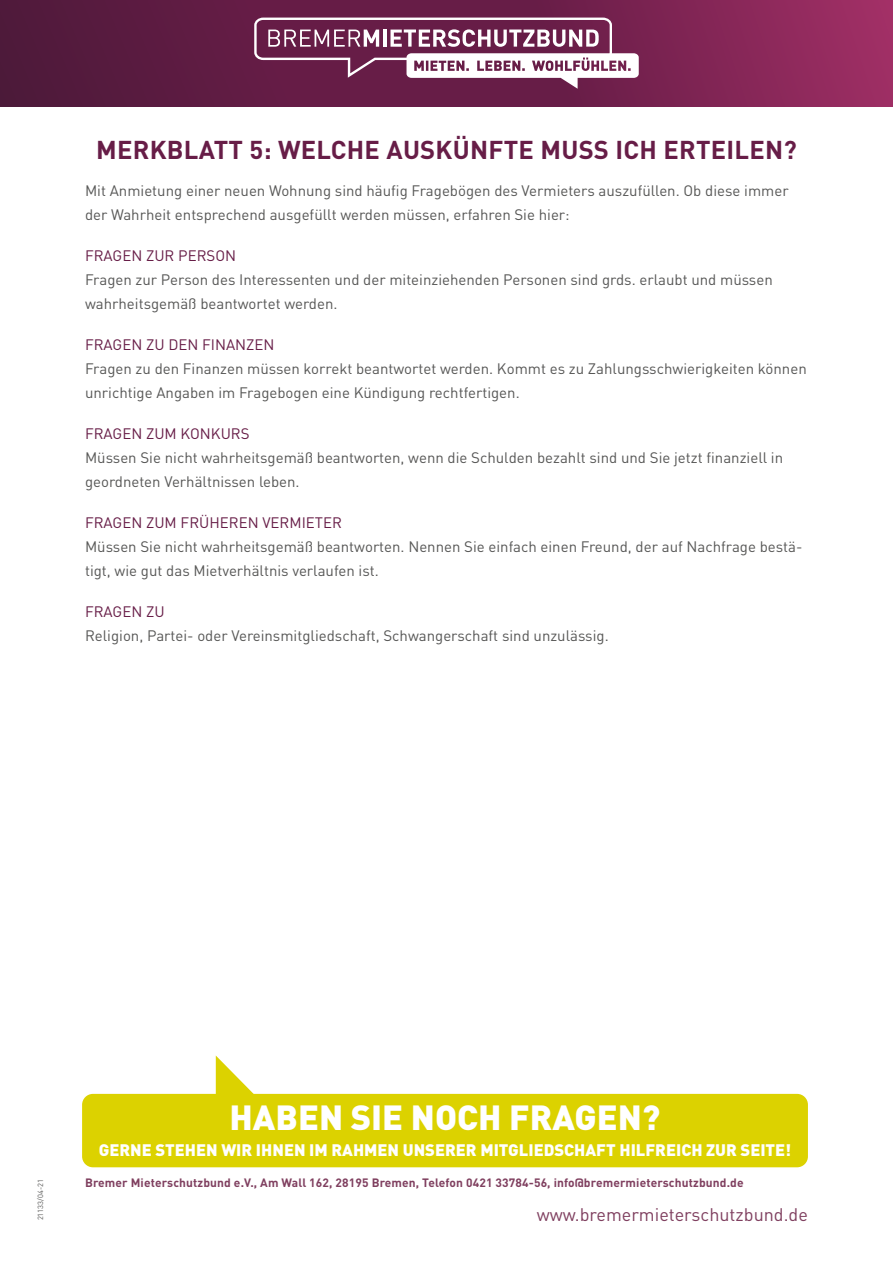
<style>
.page{position:relative;width:893px;height:1263px;background:#fff}
.page>*{position:absolute;margin:0;border:0;box-sizing:border-box;transform-origin:0 0}
.t1{font:900 34.5px "DIN";color:#fff}
.t2{font:700 25.5px "DIN";letter-spacing:.01em;color:#671d47}
.t3{font:18px "DIN";color:#7f3f5f}
.t4{font:900 16.5px "DIN";color:#fff}
.t5{font:15px/24px "DIN";color:#575756}
.t6{font:15px "DIN";color:#671d47}
.t7{font:700 12px "DIN";letter-spacing:.01em;color:#7f3f5f}
.t8{font:7.5px "DIN";color:#575756}
</style>
<div class="page">
<div style="left:0;top:0;width:893px;height:106px;background:#671d47"></div>
<div style="left:446px;top:0;width:447px;height:106px;background:linear-gradient(to right,#5d1a41,#9e2e64)"></div>
<div style="left:0;top:0;width:350px;height:106px;background:#5a1b40"></div>
<svg style="left:254px;top:18px;width:385px;height:71px"></svg>
<div style="left:82px;top:1094px;width:726px;height:73px;background:#dcd200;border-radius:11px"></div>
<svg style="left:216px;top:1056px;width:41px;height:38px"></svg>
<h2 class="t2" style="left:96px;top:134px;width:702px">MERKBLATT 5: WELCHE AUSKÜNFTE MUSS ICH ERTEILEN?</h2>
<p class="t5" style="left:85px;top:178px;width:705px">Mit Anmietung einer neuen Wohnung sind häufig Fragebögen des Vermieters auszufüllen. Ob diese immer der Wahrheit entsprechend ausgefüllt werden müssen, erfahren Sie hier:</p>
<p class="t6" style="left:85px;top:246px;width:153px">FRAGEN ZUR PERSON</p>
<p class="t5" style="left:85px;top:267px;width:689px">Fragen zur Person des Interessenten und der miteinziehenden Personen sind grds. erlaubt und müssen wahrheitsgemäß beantwortet werden.</p>
<p class="t6" style="left:85px;top:335px;width:191px">FRAGEN ZU DEN FINANZEN</p>
<p class="t5" style="left:85px;top:356px;width:723px">Fragen zu den Finanzen müssen korrekt beantwortet werden. Kommt es zu Zahlungsschwierigkeiten können unrichtige Angaben im Fragebogen eine Kündigung rechtfertigen.</p>
<p class="t6" style="left:85px;top:424px;width:166px">FRAGEN ZUM KONKURS</p>
<p class="t5" style="left:85px;top:445px;width:700px">Müssen Sie nicht wahrheitsgemäß beantworten, wenn die Schulden bezahlt sind und Sie jetzt finanziell in geordneten Verhältnissen leben.</p>
<p class="t6" style="left:85px;top:513px;width:258px">FRAGEN ZUM FRÜHEREN VERMIETER</p>
<p class="t5" style="left:85px;top:534px;width:719px">Müssen Sie nicht wahrheitsgemäß beantworten. Nennen Sie einfach einen Freund, der auf Nachfrage bestä&shy;tigt, wie gut das Mietverhältnis verlaufen ist.</p>
<p class="t6" style="left:85px;top:602px;width:81px">FRAGEN ZU</p>
<p class="t5" style="left:85px;top:624px;width:525px">Religion, Partei- oder Vereinsmitgliedschaft, Schwangerschaft sind unzulässig.</p>
<p class="t8" style="left:36px;top:1220px;width:43px;rotate:-90deg">21133/04-21</p>
<h1 class="t1" style="left:229px;top:1094px;width:433px">HABEN SIE NOCH FRAGEN?</h1>
<p class="t4" style="left:99px;top:1138px;width:694px">GERNE STEHEN WIR IHNEN IM RAHMEN UNSERER MITGLIEDSCHAFT HILFREICH ZUR SEITE!</p>
<p class="t7" style="left:85px;top:1175px;width:660px">Bremer Mieterschutzbund e.V., Am Wall 162, 28195 Bremen, Telefon 0421 33784-56, info@bremermieterschutzbund.de</p>
<p class="t3" style="left:537px;top:1204px;width:273px">www.bremermieterschutzbund.de</p>
</div>
